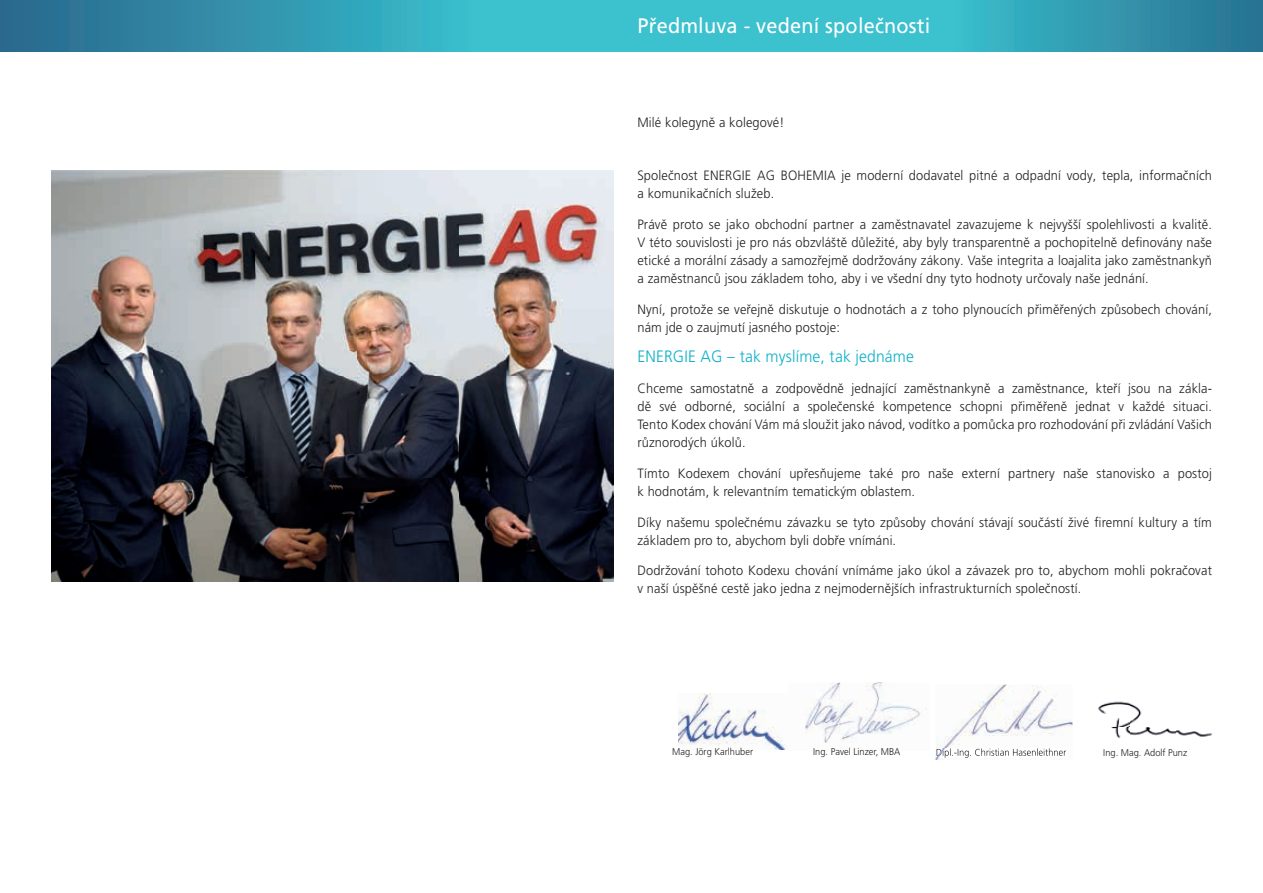
<style>
.page{position:relative;width:1263px;height:893px;background:#fff}
.page>*{position:absolute;margin:0;border:0;box-sizing:border-box;transform-origin:0 0}
.t1{font:21px "Frutiger LT Pro";letter-spacing:.01em;color:#fff;scale:.95 1}
.t2{font:300 16.5px "Frutiger LT Pro";letter-spacing:.01em;color:#0cb0c9;scale:.95 1}
.t3{font:300 13.5px/18px "Frutiger LT Pro";letter-spacing:.01em;color:#231f20;scale:.95 1}
.t4{font:300 9.75px "Frutiger LT Pro";color:#231f20;scale:.95 1}
</style>
<div class="page">
<svg style="left:0;top:0;width:1263px;height:51px;background:#35a4b9"></svg>
<img style="left:1098px;top:701px;width:114px;height:37px">
<img style="left:805px;top:682px;width:122px;height:61px">
<img style="left:678px;top:693px;width:110px;height:57px">
<img style="left:51px;top:171px;width:562px;height:410px">
<img style="left:935px;top:685px;width:137px;height:75px">
<img style="left:936px;top:748px;width:130px;height:10px">
<h1 class="t1" style="left:637px;top:13px;width:310px">Předmluva - vedení společnosti</h1>
<p class="t3" style="left:637px;top:113px;width:156px">Milé kolegyně a kolegové!</p>
<p class="t3" style="left:637px;top:166px;width:606px">Společnost ENERGIE AG BOHEMIA je moderní dodavatel pitné a odpadní vody, tepla, informačních a komunikačních služeb.</p>
<p class="t3" style="left:637px;top:215px;width:606px;text-align:justify">Právě proto se jako obchodní partner a zaměstnavatel zavazujeme k nejvyšší spolehlivosti a kvalitě.<br>V této souvislosti je pro nás obzvláště důležité, aby byly transparentně a pochopitelně definovány naše etické a morální zásady a samozřejmě dodržovány zákony. Vaše integrita a loajalita jako zaměstnankyň a zaměstnanců jsou základem toho, aby i ve všední dny tyto hodnoty určovaly naše jednání.</p>
<p class="t3" style="left:637px;top:300px;width:606px">Nyní, protože se veřejně diskutuje o hodnotách a z toho plynoucích přiměřených způsobech chování, nám jde o zaujmutí jasného postoje:</p>
<p class="t2" style="left:637px;top:347px;width:293px">ENERGIE AG – tak myslíme, tak jednáme</p>
<p class="t3" style="left:637px;top:380px;width:606px;text-align:justify">Chceme samostatně a zodpovědně jednající zaměstnankyně a zaměstnance, kteří jsou na zákla&shy;dě své odborné, sociální a společenské kompetence schopni přiměřeně jednat v každé situaci.<br>Tento Kodex chování Vám má sloužit jako návod, vodítko a pomůcka pro rozhodování při zvládání Vašich různorodých úkolů.</p>
<p class="t3" style="left:637px;top:464px;width:606px">Tímto Kodexem chování upřesňujeme také pro naše externí partnery naše stanovisko a postoj k hodnotám, k relevantním tematickým oblastem.</p>
<p class="t3" style="left:637px;top:513px;width:606px">Díky našemu společnému závazku se tyto způsoby chování stávají součástí živé firemní kultury a tím základem pro to, abychom byli dobře vnímáni.</p>
<p class="t3" style="left:637px;top:562px;width:606px">Dodržování tohoto Kodexu chování vnímáme jako úkol a závazek pro to, abychom mohli pokračovat v naší úspěšné cestě jako jedna z nejmodernějších infrastrukturních společností.</p>
<p class="t4" style="left:672px;top:746px;width:87px">Mag. Jörg Karlhuber</p>
<p class="t4" style="left:813px;top:746px;width:93px">Ing. Pavel Linzer, MBA</p>
<p class="t4" style="left:1103px;top:747px;width:90px">Ing. Mag. Adolf Punz</p>
</div>
